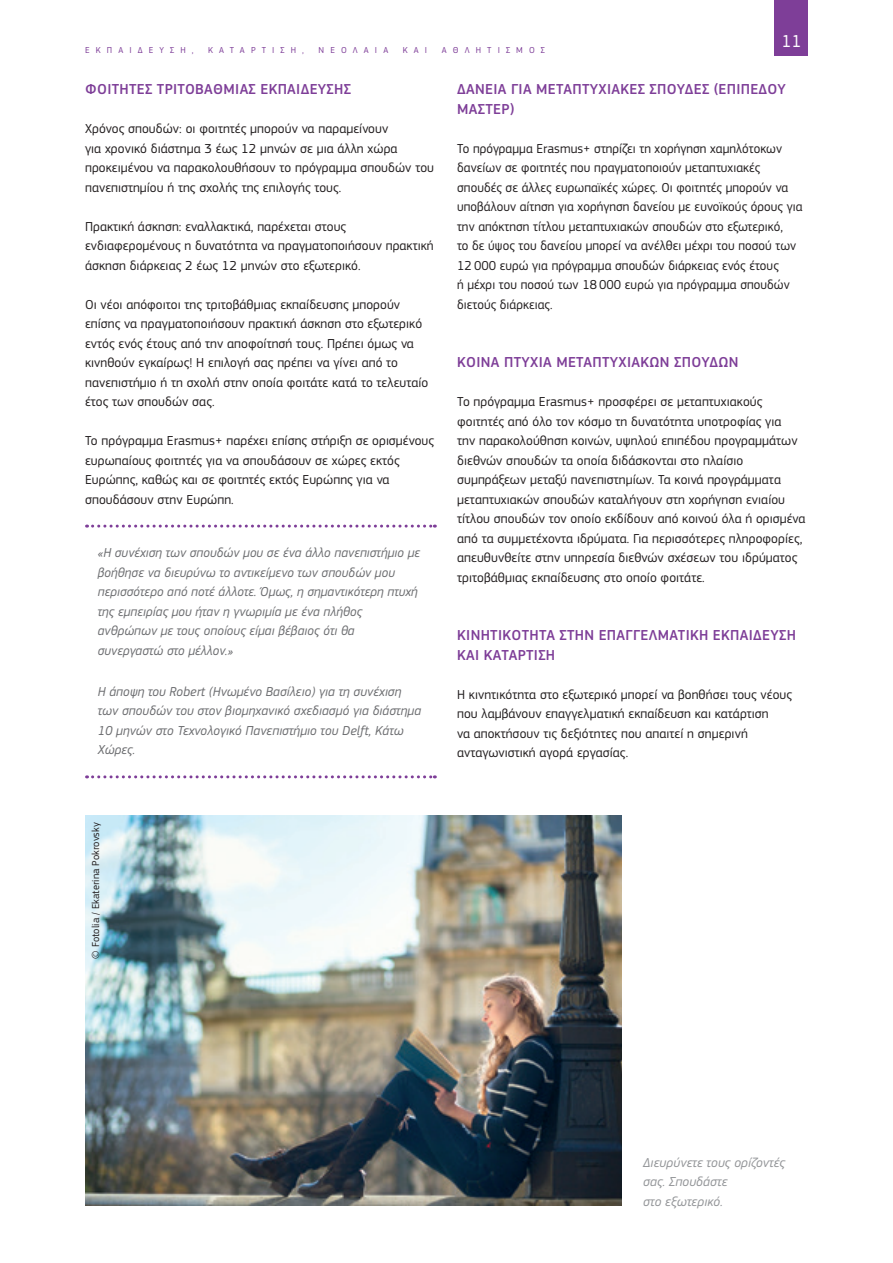
<style>
.page{position:relative;width:893px;height:1263px;background:#fff}
.page>*{position:absolute;margin:0;border:0;box-sizing:border-box;transform-origin:0 0}
.t1{font:18px "EC Square Sans Pro";color:#fff}
.Heading04{font:500 15px/19.5px "EC Square Sans Pro";letter-spacing:.02em;color:#7e3e98}
.BodyText{font:13.5px/19.5px "EC Square Sans Pro";letter-spacing:.005em;color:#231f20}
.box_start{font:italic 13.5px/19.5px "EC Square Sans Pro";letter-spacing:.005em;color:#6c6d70}
.Box_fin{font:italic 13.5px/19.5px "EC Square Sans Pro";letter-spacing:.005em;color:#6c6d70}
.legende_L{font:italic 13.5px/19.5px "EC Square Sans Pro";letter-spacing:.005em;color:#939598}
.copyright_copy{font:10.5px "EC Square Sans Pro";letter-spacing:.005em;color:#231f20}
.t2{font:9px "EC Square Sans Pro";color:#7e3e98}
</style>
<div class="page">
<div style="left:775px;top:0;width:33px;height:55px;background:#7e3e98"></div>
<svg style="left:87px;top:525px;width:348px;height:3px"></svg>
<svg style="left:87px;top:775px;width:348px;height:3px"></svg>
<img style="left:85px;top:816px;width:537px;height:390px">
<h1 class="t1" style="left:781px;top:30px;width:22px">11</h1>
<p class="t2" style="left:319px;top:45px;width:11px">νεολαία</p>
<p class="t2" style="left:403px;top:45px;width:9px">και</p>
<p class="t2" style="left:442px;top:45px;width:12px">αθλητισμός</p>
<p class="Heading04" style="left:85px;top:80px;width:267px">ΦΟΙΤΗΤΈΣ ΤΡΙΤΟΒΆΘΜΙΑΣ ΕΚΠΑΊΔΕΥΣΗΣ</p>
<p class="BodyText" style="left:85px;top:119px;width:350px">Χρόνος σπουδών: οι φοιτητές μπορούν να παραμείνουν<br>για χρονικό διάστημα 3 έως 12 μηνών σε μια άλλη χώρα προκειμένου να παρακολουθήσουν το πρόγραμμα σπουδών του πανεπιστημίου ή της σχολής της επιλογής τους.</p>
<p class="BodyText" style="left:85px;top:217px;width:350px">Πρακτική άσκηση: εναλλακτικά, παρέχεται στους ενδιαφερομένους η δυνατότητα να πραγματοποιήσουν πρακτική άσκηση διάρκειας 2 έως 12 μηνών στο εξωτερικό.</p>
<p class="BodyText" style="left:85px;top:295px;width:345px">Οι νέοι απόφοιτοι της τριτοβάθμιας εκπαίδευσης μπορούν επίσης να πραγματοποιήσουν πρακτική άσκηση στο εξωτερικό εντός ενός έτους από την αποφοίτησή τους. Πρέπει όμως να κινηθούν εγκαίρως! Η επιλογή σας πρέπει να γίνει από το πανεπιστήμιο ή τη σχολή στην οποία φοιτάτε κατά το τελευταίο έτος των σπουδών σας.</p>
<p class="BodyText" style="left:85px;top:431px;width:351px">Το πρόγραμμα Erasmus+ παρέχει επίσης στήριξη σε ορισμένους ευρωπαίους φοιτητές για να σπουδάσουν σε χώρες εκτός Ευρώπης, καθώς και σε φοιτητές εκτός Ευρώπης για να σπουδάσουν στην Ευρώπη.</p>
<p class="t2" style="left:85px;top:45px;width:22px">Ε κπαίδευση</p>
<p class="t2" style="left:208px;top:45px;width:10px">κατά</p>
<p class="t2" style="left:251px;top:45px;width:21px">ρ τιση</p>
<p class="t2" style="left:192px;top:45px;width:3px">,</p>
<p class="t2" style="left:302px;top:45px;width:3px">,</p>
<p class="Heading04" style="left:457px;top:80px;width:330px">ΔΆΝΕΙΑ ΓΙΑ ΜΕΤΑΠΤΥΧΙΑΚΈΣ ΣΠΟΥΔΈΣ (ΕΠΙΠΈΔΟΥ<br>ΜΆΣΤΕΡ)</p>
<p class="BodyText" style="left:457px;top:139px;width:347px">Το πρόγραμμα Erasmus+ στηρίζει τη χορήγηση χαμηλότοκων δανείων σε φοιτητές που πραγματοποιούν μεταπτυχιακές σπουδές σε άλλες ευρωπαϊκές χώρες. Οι φοιτητές μπορούν να υποβάλουν αίτηση για χορήγηση δανείου με ευνοϊκούς όρους για την απόκτηση τίτλου μεταπτυχιακών σπουδών στο εξωτερικό,<br>το δε ύψος του δανείου μπορεί να ανέλθει μέχρι του ποσού των 12 000 ευρώ για πρόγραμμα σπουδών διάρκειας ενός έτους<br>ή μέχρι του ποσού των 18 000 ευρώ για πρόγραμμα σπουδών διετούς διάρκειας.</p>
<p class="Heading04" style="left:457px;top:353px;width:283px">ΚΟΙΝΆ ΠΤΥΧΊΑ ΜΕΤΑΠΤΥΧΙΑΚΏΝ ΣΠΟΥΔΏΝ</p>
<p class="BodyText" style="left:457px;top:392px;width:350px">Το πρόγραμμα Erasmus+ προσφέρει σε μεταπτυχιακούς φοιτητές από όλο τον κόσμο τη δυνατότητα υποτροφίας για<br>την παρακολούθηση κοινών, υψηλού επιπέδου προγραμμάτων διεθνών σπουδών τα οποία διδάσκονται στο πλαίσιο συμπράξεων μεταξύ πανεπιστημίων. Τα κοινά προγράμματα μεταπτυχιακών σπουδών καταλήγουν στη χορήγηση ενιαίου τίτλου σπουδών τον οποίο εκδίδουν από κοινού όλα ή ορισμένα από τα συμμετέχοντα ιδρύματα. Για περισσότερες πληροφορίες, απευθυνθείτε στην υπηρεσία διεθνών σχέσεων του ιδρύματος τριτοβάθμιας εκπαίδευσης στο οποίο φοιτάτε.</p>
<p class="box_start" style="left:98px;top:543px;width:324px">«Η συνέχιση των σπουδών μου σε ένα άλλο πανεπιστήμιο με βοήθησε να διευρύνω το αντικείμενο των σπουδών μου περισσότερο από ποτέ άλλοτε. Όμως, η σημαντικότερη πτυχή της εμπειρίας μου ήταν η γνωριμία με ένα πλήθος ανθρώπων με τους οποίους είμαι βέβαιος ότι θα συνεργαστώ στο μέλλον.»</p>
<p class="Box_fin" style="left:98px;top:681px;width:325px">Η άποψη του Robert (Ηνωμένο Βασίλειο) για τη συνέχιση των σπουδών του στον βιομηχανικό σχεδιασμό για διάστημα 10 μηνών στο Τεχνολογικό Πανεπιστήμιο του Delft, Κάτω Χώρες.</p>
<p class="Heading04" style="left:457px;top:626px;width:340px">ΚΙΝΗΤΙΚΌΤΗΤΑ ΣΤΗΝ ΕΠΑΓΓΕΛΜΑΤΙΚΉ ΕΚΠΑΊΔΕΥΣΗ<br>ΚΑΙ ΚΑΤΆΡΤΙΣΗ</p>
<p class="BodyText" style="left:457px;top:685px;width:337px">Η κινητικότητα στο εξωτερικό μπορεί να βοηθήσει τους νέους που λαμβάνουν επαγγελματική εκπαίδευση και κατάρτιση<br>να αποκτήσουν τις δεξιότητες που απαιτεί η σημερινή ανταγωνιστική αγορά εργασίας.</p>
<p class="copyright_copy" style="left:90px;top:959px;width:138px;rotate:-90deg">© Fotolia / Ekaterina Pokrovsky</p>
<p class="legende_L" style="left:643px;top:1153px;width:144px">Διευρύνετε τους ορίζοντές σας. Σπουδάστε<br>στο εξωτερικό.</p>
</div>
